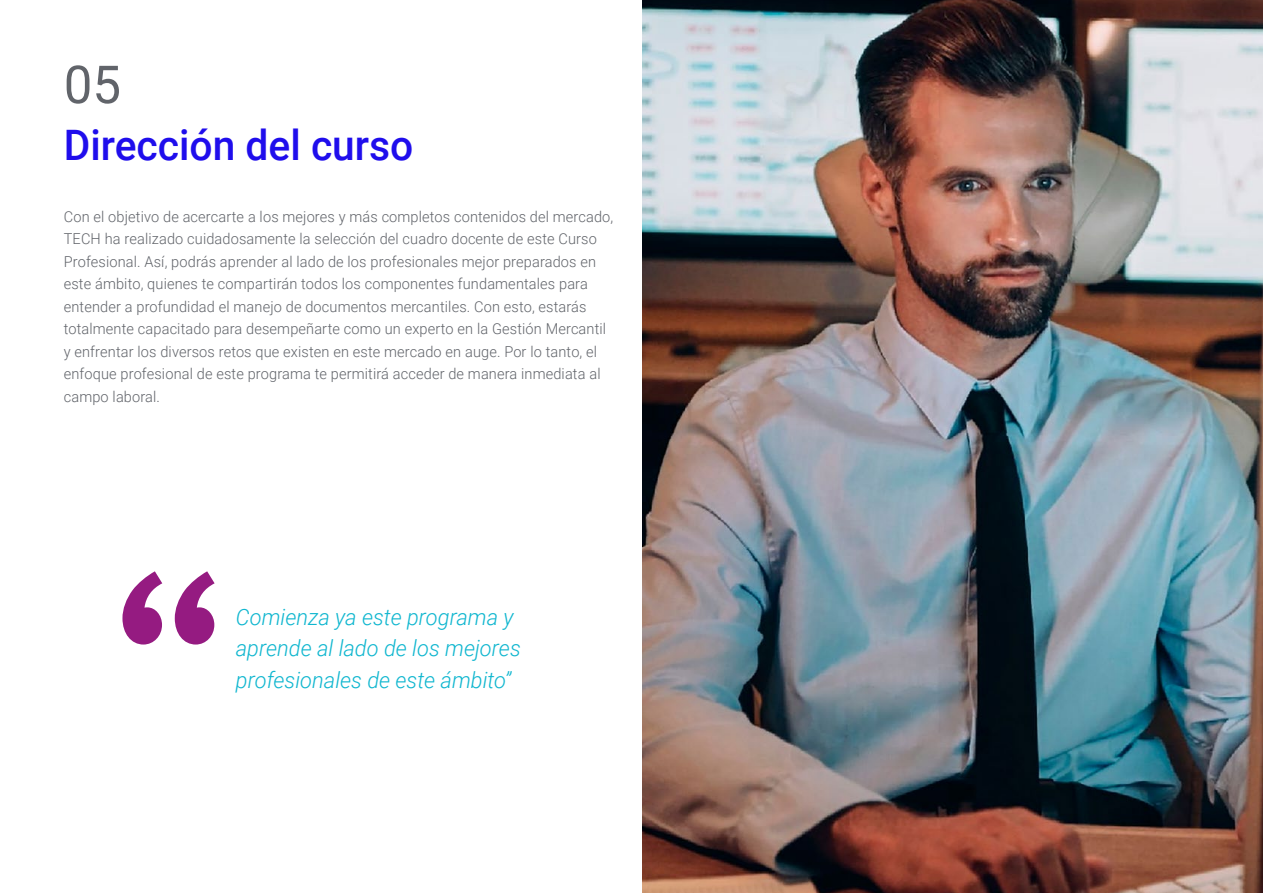
<style>
.page{position:relative;width:1263px;height:893px;background:#fff}
.page>*{position:absolute;margin:0;border:0;box-sizing:border-box;transform-origin:0 0}
.t1{font:52.5px "Roboto";color:#61646a}
.t2{font:500 42px "Roboto";color:#1f0dec}
.t3{font:italic 300 22.5px/31.5px "Roboto";color:#0fb6cf}
.t4{font:300 15px/22.5px "Roboto";letter-spacing:.01em;color:#61646a}
</style>
<div class="page">
<svg style="left:122px;top:571px;width:93px;height:73px"></svg>
<img style="left:642px;top:0;width:621px;height:893px">
<h1 class="t1" style="left:64px;top:48px;width:59px">05</h1>
<h2 class="t2" style="left:64px;top:115px;width:351px">Dirección del curso</h2>
<p class="t4" style="left:64px;top:205px;width:551px">Con el objetivo de acercarte a los mejores y más completos contenidos del mercado, TECH ha realizado cuidadosamente la selección del cuadro docente de este Curso Profesional. Así, podrás aprender al lado de los profesionales mejor preparados en este ámbito, quienes te compartirán todos los componentes fundamentales para entender a profundidad el manejo de documentos mercantiles. Con esto, estarás totalmente capacitado para desempeñarte como un experto en la Gestión Mercantil y enfrentar los diversos retos que existen en este mercado en auge. Por lo tanto, el enfoque profesional de este programa te permitirá acceder de manera inmediata al campo laboral.</p>
<h3 class="t3" style="left:236px;top:600px;width:286px">Comienza ya este programa y aprende al lado de los mejores profesionales de este ámbito”</h3>
</div>
